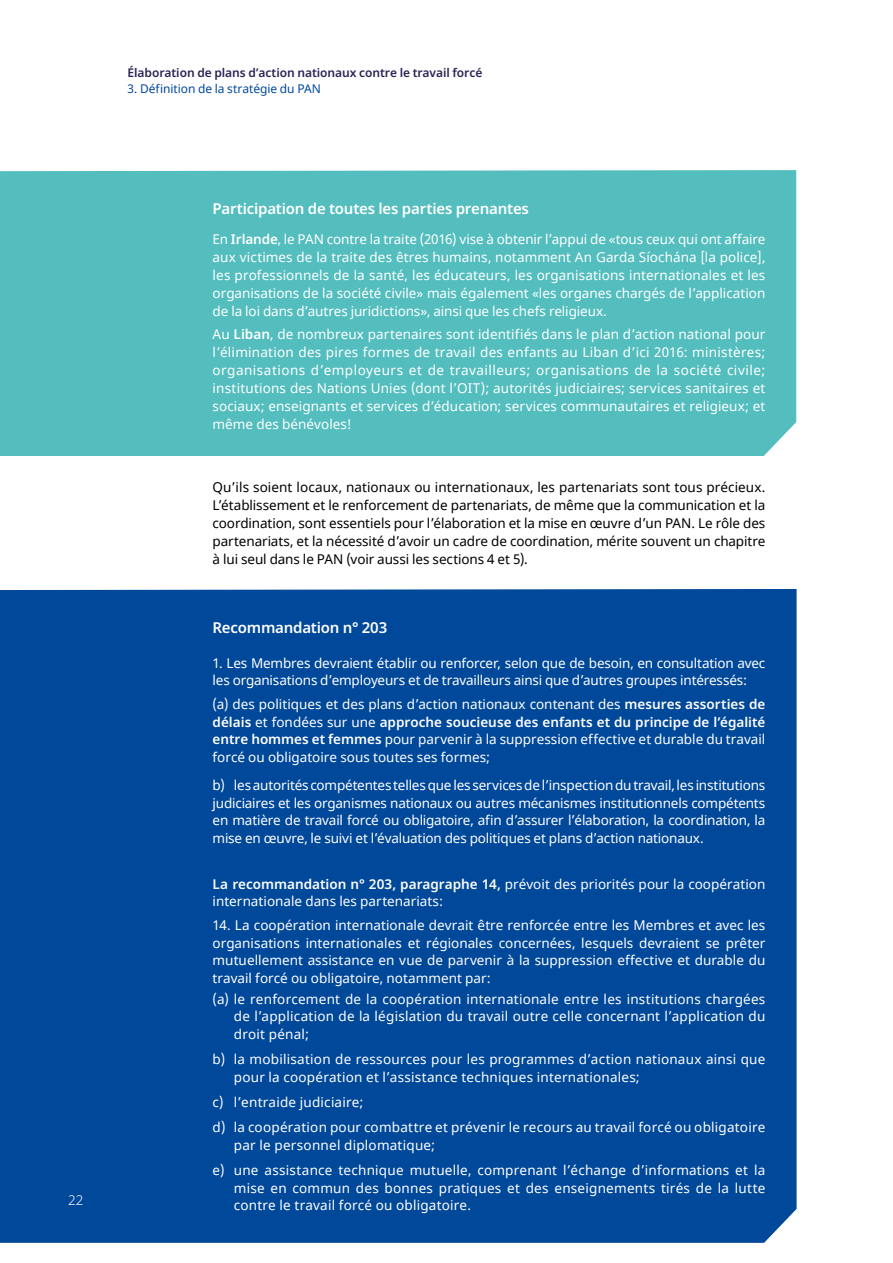
<style>
.page{position:relative;width:893px;height:1263px;background:#fff}
.page>*{position:absolute;margin:0;border:0;box-sizing:border-box;transform-origin:0 0}
.t1{font:600 15px "Noto Sans";letter-spacing:-.015em;color:#fff}
.t2{font:13.5px/17.5px "Noto Sans";letter-spacing:.01em;color:#fff;text-align:justify}
.t3{font:13.5px/18px "Noto Sans";letter-spacing:-.01em;color:#000;text-align:justify}
.t4{font:13.5px/17.5px "Noto Sans";letter-spacing:-.01em;color:#fff}
.t5{font:300 13.5px "Noto Sans";color:#fff}
.t6{font:600 12px "Noto Sans";letter-spacing:-.005em;color:#292455}
.t7{font:12px "Noto Sans";letter-spacing:-.005em;color:#00489a}
.s1{font-weight:600}
</style>
<div class="page">
<div style="left:0;top:170px;width:796px;height:286px;background:#54bdbe"></div>
<div style="left:0;top:589px;width:797px;height:654px;background:#00489a"></div>
<p class="t5" style="left:68px;top:1190px;width:17px">22</p>
<p class="t6" style="left:128px;top:64px;width:356px">Élaboration de plans d’action nationaux contre le travail forcé</p>
<p class="t7" style="left:128px;top:81px;width:195px">3. Définition de la stratégie du PAN</p>
<p class="t1" style="left:213px;top:197px;width:318px">Participation de toutes les parties prenantes</p>
<p class="t2" style="left:213px;top:231px;width:554px;line-height:18px">En <span class="s1">Irlande</span>, le PAN contre la traite (2016) vise à obtenir l’appui de «tous ceux qui ont affaire aux victimes de la traite des êtres humains, notamment An Garda Síochána [la police], les professionnels de la santé, les éducateurs, les organisations internationales et les organisations de la société civile» mais également «les organes chargés de l’application de la loi dans d’autres juridictions», ainsi que les chefs religieux.</p>
<p class="t2" style="left:213px;top:325px;width:554px;line-height:18px">Au <span class="s1">Liban</span>, de nombreux partenaires sont identifiés dans le plan d’action national pour l’élimination des pires formes de travail des enfants au Liban d’ici 2016: ministères; organisations d’employeurs et de travailleurs; organisations de la société civile; institutions des Nations Unies (dont l’OIT); autorités judiciaires; services sanitaires et sociaux; enseignants et services d’éducation; services communautaires et religieux; et même des bénévoles!</p>
<p class="t3" style="left:213px;top:478px;width:554px">Qu’ils soient locaux, nationaux ou internationaux, les partenariats sont tous précieux.<br>L’établissement et le renforcement de partenariats, de même que la communication et la coordination, sont essentiels pour l’élaboration et la mise en œuvre d’un PAN. Le rôle des partenariats, et la nécessité d’avoir un cadre de coordination, mérite souvent un chapitre à lui seul dans le PAN (voir aussi les sections 4 et 5).</p>
<p class="t1" style="left:213px;top:616px;width:176px">Recommandation n° 203</p>
<p class="t4" style="left:213px;top:654px;width:554px">1. Les Membres devraient établir ou renforcer, selon que de besoin, en consultation avec les organisations d’employeurs et de travailleurs ainsi que d’autres groupes intéressés:</p>
<p class="t2" style="left:213px;top:696px;width:554px">(a) des politiques et des plans d’action nationaux contenant des <span class="s1">mesures assorties de délais</span> et fondées sur une <span class="s1">approche soucieuse des enfants et du principe de l’égalité entre hommes et femmes</span> pour parvenir à la suppression effective et durable du travail forcé ou obligatoire sous toutes ses formes;</p>
<p class="t2" style="left:213px;top:777px;width:554px">b) les autorités compétentes telles que les services de l’inspection du travail, les institutions judiciaires et les organismes nationaux ou autres mécanismes institutionnels compétents en matière de travail forcé ou obligatoire, afin d’assurer l’élaboration, la coordination, la mise en œuvre, le suivi et l’évaluation des politiques et plans d’action nationaux.</p>
<p class="t2" style="left:213px;top:875px;width:554px"><span class="s1">La recommandation n° 203, paragraphe 14,</span> prévoit des priorités pour la coopération internationale dans les partenariats:</p>
<p class="t2" style="left:213px;top:917px;width:554px">14. La coopération internationale devrait être renforcée entre les Membres et avec les organisations internationales et régionales concernées, lesquels devraient se prêter mutuellement assistance en vue de parvenir à la suppression effective et durable du travail forcé ou obligatoire, notamment par:</p>
<p class="t2" style="left:234px;top:990px;width:533px;text-indent:-21px">(a) le renforcement de la coopération internationale entre les institutions chargées de l’application de la législation du travail outre celle concernant l’application du droit pénal;</p>
<p class="t2" style="left:234px;top:1051px;width:533px;text-indent:-21px">b) la mobilisation de ressources pour les programmes d’action nationaux ainsi que pour la coopération et l’assistance techniques internationales;</p>
<p class="t2" style="left:213px;top:1090px;width:554px;line-height:25.2px">c) l’entraide judiciaire;<br>d) la coopération pour combattre et prévenir le recours au travail forcé ou obligatoire</p>
<p class="t2" style="left:213px;top:1133px;width:554px;line-height:25.2px;text-indent:21px">par le personnel diplomatique;<br>e) une assistance technique mutuelle, comprenant l’échange d’informations et la</p>
<p class="t2" style="left:234px;top:1179px;width:533px">mise en commun des bonnes pratiques et des enseignements tirés de la lutte contre le travail forcé ou obligatoire.</p>
</div>
